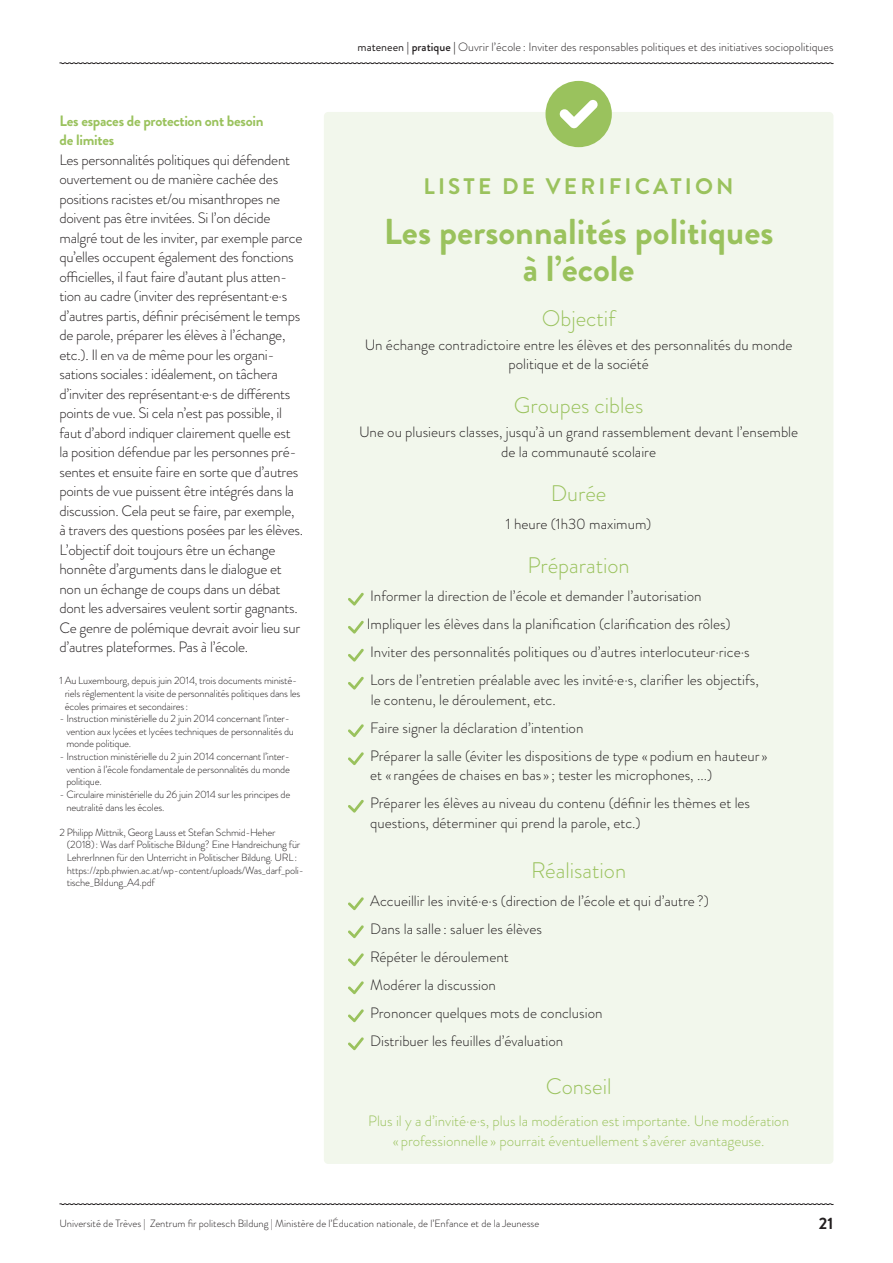
<style>
.page{position:relative;width:893px;height:1263px;background:#fff}
.page>*{position:absolute;margin:0;border:0;box-sizing:border-box;transform-origin:0 0}
.Intertitre{font:700 36px/37.5px "Brandon Grotesque";color:#9ac25d;text-align:center}
.fließtext_f{font:300 22.5px "Brandon Grotesque";color:#9ac25d}
.Intertitre-2{font:700 22.5px "Brandon Grotesque";letter-spacing:.14em;color:#9ac25d}
.Intertitre-3{font:300 22.5px "Brandon Grotesque";color:#9ac25d}
.t1{font:700 16.5px "Brandon Grotesque";color:#231f20}
.Paragraph_Style_1{font:300 15px/19.5px "Brandon Grotesque";letter-spacing:-.02em;color:#231f20}
.fließtext_f-2{font:300 15px/19.5px "Brandon Grotesque";color:#231f20}
.fließtext_f-3{font:300 15px/19.5px "Brandon Grotesque";color:#9ac25d;text-align:center}
.Paragraph_Style_1-2{font:700 15px/19.5px "Brandon Grotesque";letter-spacing:-.02em;color:#9ac25d}
.t2{font:300 12px "Brandon Grotesque";color:#231f20}
.Fußnote___Ende{font:300 10.5px/12.6px "Brandon Grotesque";letter-spacing:-.02em;color:#231f20}
.Fußnote___Ende-2{font:300 10.5px "Brandon Grotesque";color:#231f20}
.s1{font-weight:400}
.s2{font-weight:500}
</style>
<div class="page">
<svg style="left:59px;top:1203px;width:775px;height:2px;background:#868384"></svg>
<div style="left:324px;top:112px;width:509px;height:1052px;background:#f2f7ec;border-radius:4px"></div>
<svg style="left:348px;top:593px;width:16px;height:12px"></svg>
<svg style="left:348px;top:621px;width:16px;height:12px"></svg>
<svg style="left:348px;top:649px;width:16px;height:13px"></svg>
<svg style="left:348px;top:677px;width:16px;height:13px"></svg>
<svg style="left:348px;top:724px;width:16px;height:13px"></svg>
<svg style="left:348px;top:752px;width:16px;height:13px"></svg>
<svg style="left:348px;top:800px;width:16px;height:13px"></svg>
<svg style="left:348px;top:897px;width:16px;height:13px"></svg>
<svg style="left:348px;top:925px;width:16px;height:13px"></svg>
<svg style="left:348px;top:953px;width:16px;height:13px"></svg>
<svg style="left:348px;top:981px;width:16px;height:13px"></svg>
<svg style="left:348px;top:1009px;width:16px;height:13px"></svg>
<svg style="left:348px;top:1037px;width:16px;height:13px"></svg>
<svg style="left:545px;top:81px;width:67px;height:66px"></svg>
<svg style="left:59px;top:62px;width:775px;height:2px;background:#878586"></svg>
<p class="Paragraph_Style_1-2" style="left:60px;top:111px;width:205px">Les espaces de protection ont besoin de limites</p>
<p class="Paragraph_Style_1" style="left:60px;top:150px;width:245px">Les personnalités politiques qui défendent ouvertement ou de manière cachée des positions racistes et/ou misanthropes ne doivent pas être invitées. Si l’on décide malgré tout de les inviter, par exemple parce qu’elles occupent également des fonctions officielles, il faut faire d’autant plus atten&shy;tion au cadre (inviter des représentant·e·s d’autres partis, définir précisément le temps de parole, préparer les élèves à l’échange, etc.). Il en va de même pour les organi&shy;sations sociales: idéalement, on tâchera d’inviter des représentant·e·s de différents points de vue. Si cela n’est pas possible, il faut d’abord indiquer clairement quelle est la position défendue par les personnes pré&shy;sentes et ensuite faire en sorte que d’autres points de vue puissent être intégrés dans la discussion. Cela peut se faire, par exemple, à travers des questions posées par les élèves.<br>L’objectif doit toujours être un échange honnête d’arguments dans le dialogue et non un échange de coups dans un débat dont les adversaires veulent sortir gagnants.<br>Ce genre de polémique devrait avoir lieu sur d’autres plateformes. Pas à l’école.</p>
<p class="Fußnote___Ende" style="left:65px;top:675px;width:237px;text-indent:-5px">1 Au Luxembourg, depuis juin 2014, trois documents ministé&shy;riels réglementent la visite de personnalités politiques dans les écoles primaires et secondaires:</p>
<p class="Fußnote___Ende" style="left:66px;top:712px;width:229px;text-indent:-7px">- Instruction ministérielle du 2 juin 2014 concernant l’inter&shy;vention aux lycées et lycées techniques de personnalités du monde politique.</p>
<p class="Fußnote___Ende" style="left:66px;top:750px;width:225px;text-align:justify;text-indent:-7px">- Instruction ministérielle du 2 juin 2014 concernant l’inter&shy;vention à l’école fondamentale de personnalités du monde politique.</p>
<p class="Fußnote___Ende" style="left:66px;top:788px;width:225px;text-indent:-7px">- Circulaire ministérielle du 26 juin 2014 sur les principes de neutralité dans les écoles.</p>
<p class="Fußnote___Ende" style="left:67px;top:826px;width:238px;text-indent:-7px">2 Philipp Mittnik, Georg Lauss et Stefan Schmid-Heher (2018): Was darf Politische Bildung? Eine Handreichung für LehrerInnen für den Unterricht in Politischer Bildung. URL: https://zpb.phwien.ac.at/wp-content/uploads/Was_darf_poli&shy;tische_Bildung_A4.pdf</p>
<p class="t2" style="left:358px;top:39px;width:477px"><span class="s1">mateneen</span> <span class="s2">| pratique |</span> Ouvrir l’école : Inviter des responsables politiques et des initiatives sociopolitiques</p>
<p class="Intertitre-2" style="left:424px;top:170px;width:312px">LISTE DE VERIFICATION</p>
<p class="Intertitre" style="left:384px;top:213px;width:391px">Les personnalités politiques à l’école</p>
<p class="Intertitre-3" style="left:542px;top:303px;width:75px">Objectif</p>
<p class="fließtext_f-2" style="left:365px;top:335px;width:429px;text-align:center">Un échange contradictoire entre les élèves et des personnalités du monde politique et de la société</p>
<p class="fließtext_f" style="left:514px;top:390px;width:131px">Groupes cibles</p>
<p class="fließtext_f-2" style="left:359px;top:422px;width:441px;text-align:center">Une ou plusieurs classes, jusqu’à un grand rassemblement devant l’ensemble de la communauté scolaire</p>
<p class="fließtext_f" style="left:551px;top:478px;width:57px">Durée</p>
<p class="fließtext_f-2" style="left:506px;top:514px;width:147px">1 heure (1h30 maximum)</p>
<p class="fließtext_f" style="left:528px;top:550px;width:104px">Préparation</p>
<p class="fließtext_f-2" style="left:370px;top:586px;width:333px">Informer la direction de l’école et demander l’autorisation</p>
<p class="fließtext_f-2" style="left:367px;top:614px;width:365px">Impliquer les élèves dans la planification (clarification des rôles)</p>
<p class="fließtext_f-2" style="left:370px;top:642px;width:381px">Inviter des personnalités politiques ou d’autres interlocuteur·rice·s</p>
<p class="fließtext_f-2" style="left:370px;top:670px;width:390px">Lors de l’entretien préalable avec les invité·e·s, clarifier les objectifs, le contenu, le déroulement, etc.</p>
<p class="fließtext_f-2" style="left:370px;top:718px;width:215px">Faire signer la déclaration d’intention</p>
<p class="fließtext_f-2" style="left:370px;top:746px;width:399px">Préparer la salle (éviter les dispositions de type « podium en hauteur » et « rangées de chaises en bas » ; tester les microphones, ...)</p>
<p class="fließtext_f-2" style="left:370px;top:793px;width:381px">Préparer les élèves au niveau du contenu (définir les thèmes et les questions, déterminer qui prend la parole, etc.)</p>
<p class="fließtext_f" style="left:531px;top:854px;width:96px">Réalisation</p>
<p class="fließtext_f-2" style="left:370px;top:891px;width:340px">Accueillir les invité·e·s (direction de l’école et qui d’autre ?)</p>
<p class="fließtext_f-2" style="left:370px;top:919px;width:173px">Dans la salle : saluer les élèves</p>
<p class="fließtext_f-2" style="left:370px;top:947px;width:140px">Répéter le déroulement</p>
<p class="fließtext_f-2" style="left:370px;top:975px;width:127px">Modérer la discussion</p>
<p class="fließtext_f-2" style="left:370px;top:1003px;width:234px">Prononcer quelques mots de conclusion</p>
<p class="fließtext_f-2" style="left:370px;top:1031px;width:195px">Distribuer les feuilles d’évaluation</p>
<p class="fließtext_f" style="left:546px;top:1071px;width:67px">Conseil</p>
<p class="fließtext_f-3" style="left:368px;top:1111px;width:422px">Plus il y a d’invité·e·s, plus la modération est importante. Une modération « professionnelle » pourrait éventuellement s’avérer avantageuse.</p>
<p class="Fußnote___Ende-2" style="left:60px;top:1216px;width:481px">Université de Trèves | Zentrum fir politesch Bildung | Ministère de l’Éducation nationale, de l’Enfance et de la Jeunesse</p>
<p class="t1" style="left:819px;top:1212px;width:16px">21</p>
</div>
